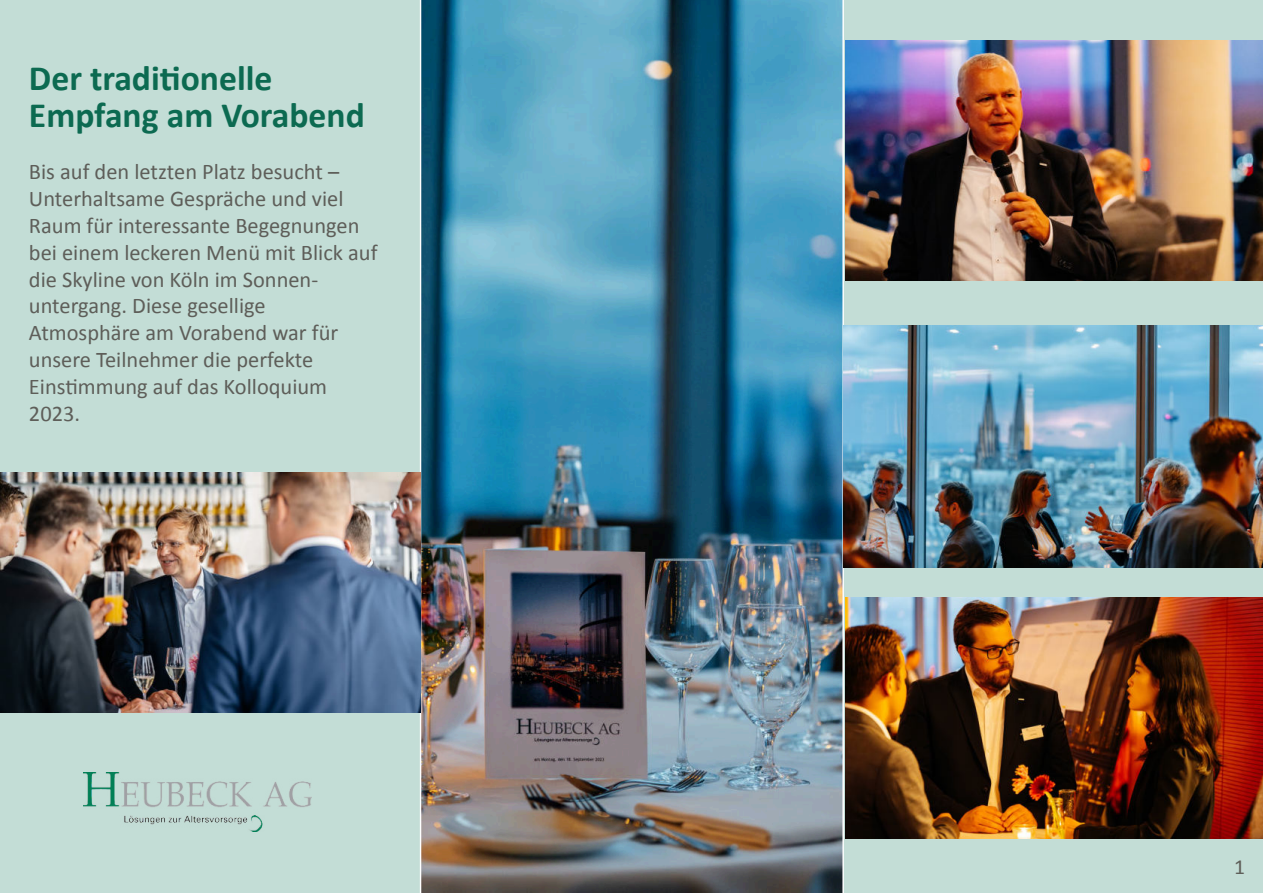
<style>
.page{position:relative;width:1263px;height:893px;background:#c3ddd6}
.page>*{position:absolute;margin:0;border:0;box-sizing:border-box;transform-origin:0 0}
.t1{font:700 35.7px/36.8px "Calibri";color:#0c6a51}
.t2{font:22.35px/26.8px "Calibri";color:#5e5e59}
.t3{font:21.6px "Calibri";color:#5e5e59}
</style>
<div class="page">
<img style="left:421px;top:0;width:421px;height:893px">
<hr style="left:420px;top:0;width:1px;height:893px;background:#fff">
<hr style="left:842px;top:0;width:2px;height:893px;background:#fff">
<img style="left:0;top:472px;width:420px;height:241px">
<img style="left:845px;top:597px;width:417px;height:241px">
<img style="left:84px;top:773px;width:227px;height:58px">
<img style="left:844px;top:326px;width:418px;height:241px">
<img style="left:845px;top:40px;width:417px;height:241px">
<h1 class="t1" style="left:29px;top:58px;width:337px">Der traditionelle<br>Empfang am Vorabend</h1>
<p class="t2" style="left:29px;top:157px;width:350px">Bis auf den letzten Platz besucht –<br>Unterhaltsame Gespräche und viel<br>Raum für interessante Begegnungen bei einem leckeren Menü mit Blick auf die Skyline von Köln im Sonnen&shy;untergang. Diese gesellige<br>Atmosphäre am Vorabend war für unsere Teilnehmer die perfekte<br>Einstimmung auf das Kolloquium<br>2023.</p>
<p class="t3" style="left:1234px;top:854px;width:12px">1</p>
</div>
